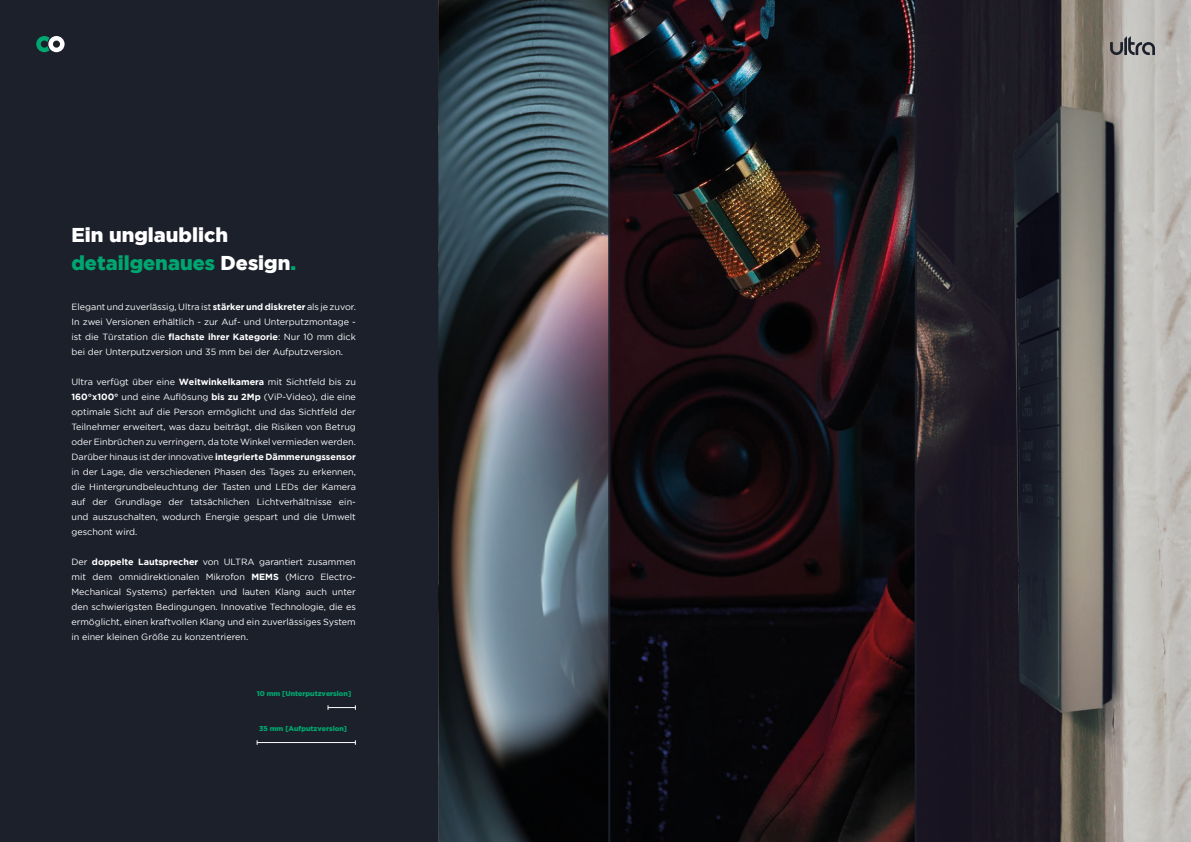
<style>
.page{position:relative;width:1191px;height:842px;background:#1c202b}
.page>*{position:absolute;margin:0;border:0;box-sizing:border-box;transform-origin:0 0}
.t1{font:900 20px/28px "Gotham";color:#fff}
.t2{font:9px/15px "Gotham";color:#fff;text-align:justify}
.t3{font:900 7px "Gotham";color:#00a66f}
.s1{color:#00a66f}
.s2{font-weight:700}
</style>
<div class="page">
<img style="left:917px;top:0;width:274px;height:842px">
<svg style="left:36px;top:36px;width:29px;height:16px"></svg>
<svg style="left:327px;top:705px;width:29px;height:5px"></svg>
<hr style="left:257px;top:742px;width:98px;height:1px;background:#fff">
<svg style="left:1110px;top:36px;width:45px;height:19px"></svg>
<img style="left:438px;top:0;width:169px;height:842px">
<svg style="left:607px;top:0;width:310px;height:842px"></svg>
<p class="t1" style="left:71px;top:220px;width:226px">Ein unglaublich <span class="s1">detailgenaues</span> Design<span class="s1">.</span></p>
<p class="t2" style="left:71px;top:299px;width:286px">Elegant und zuverlässig, Ultra ist <span class="s2">stärker und diskreter</span> als je zuvor.<br>In zwei Versionen erhältlich - zur Auf- und Unterputzmontage - ist die Türstation die <span class="s2">flachste ihrer Kategorie</span>: Nur 10 mm dick bei der Unterputzversion und 35 mm bei der Aufputzversion.</p>
<p class="t2" style="left:71px;top:374px;width:286px">Ultra verfügt über eine <span class="s2">Weitwinkelkamera</span> mit Sichtfeld bis zu <span class="s2">160°x100°</span> und eine Auflösung <span class="s2">bis zu 2Mp</span> (ViP-Video), die eine optimale Sicht auf die Person ermöglicht und das Sichtfeld der Teilnehmer erweitert, was dazu beiträgt, die Risiken von Betrug oder Einbrüchen zu verringern, da tote Winkel vermieden werden.<br>Darüber hinaus ist der innovative <span class="s2">integrierte Dämmerungssensor </span>in der Lage, die verschiedenen Phasen des Tages zu erkennen, die Hintergrundbeleuchtung der Tasten und LEDs der Kamera auf der Grundlage der tatsächlichen Lichtverhältnisse ein&shy;und auszuschalten, wodurch Energie gespart und die Umwelt geschont wird.</p>
<p class="t2" style="left:71px;top:554px;width:286px">Der <span class="s2">doppelte Lautsprecher</span> von ULTRA garantiert zusammen mit dem omnidirektionalen Mikrofon <span class="s2">MEMS</span> (Micro Electro-Mechanical Systems) perfekten und lauten Klang auch unter den schwierigsten Bedingungen. Innovative Technologie, die es ermöglicht, einen kraftvollen Klang und ein zuverlässiges System in einer kleinen Größe zu konzentrieren.</p>
<p class="t3" style="left:257px;top:689px;width:96px">10 mm [Unterputzversion]</p>
<p class="t3" style="left:259px;top:724px;width:89px">35 mm [Aufputzversion]</p>
</div>
